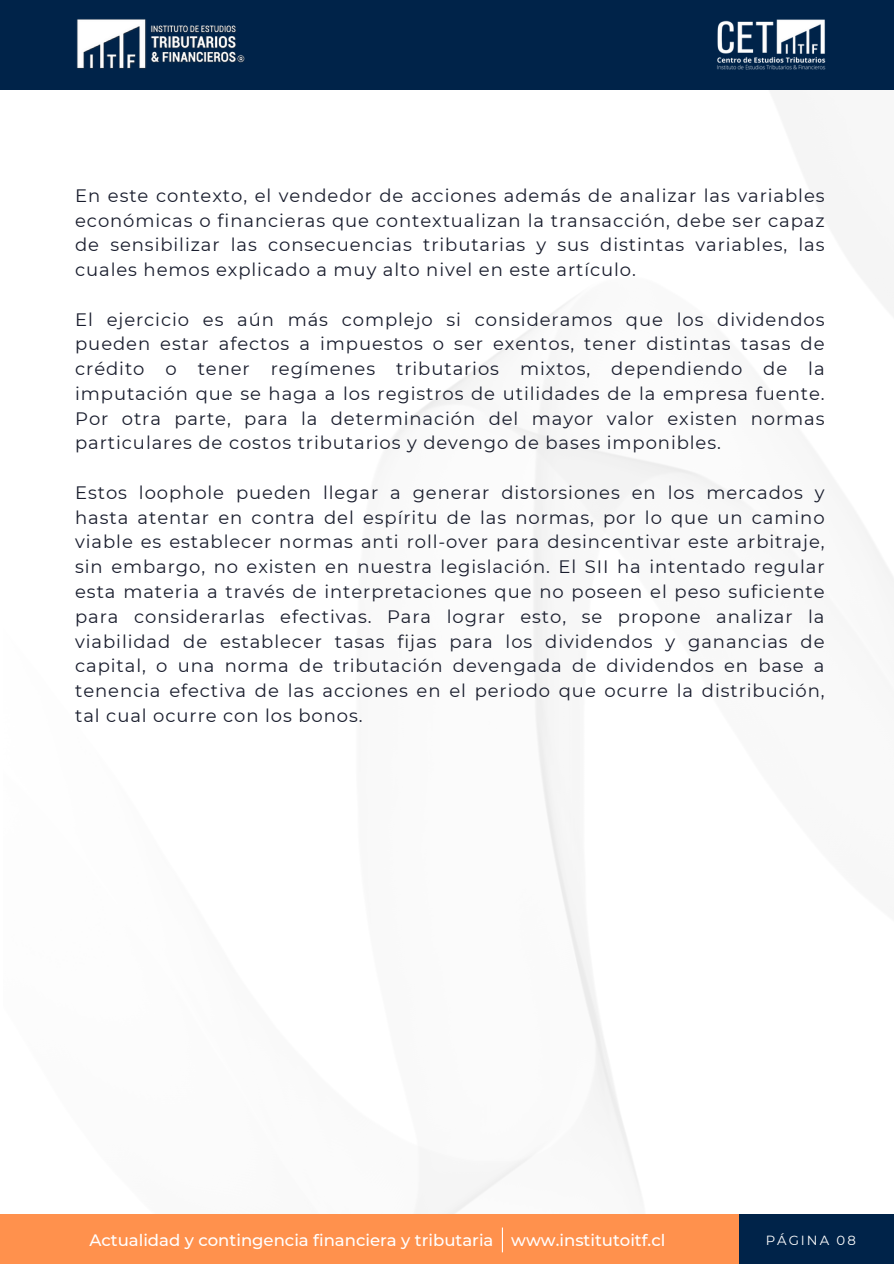
<style>
.page{position:relative;width:894px;height:1264px;background:#fff}
.page>*{position:absolute;margin:0;border:0;box-sizing:border-box;transform-origin:0 0}
.t1{font:18px/24.8px "Montserrat";letter-spacing:.05em;color:#191d2d;text-align:justify}
.t2{font:500 16.5px "Montserrat";color:#fff}
.t3{font:13.2px "Montserrat";letter-spacing:.15em;color:#fff}
</style>
<div class="page">
<img style="left:4px;top:89px;width:889px;height:1125px">
<div style="left:0;top:1214px;width:893px;height:49px;background:#ff914d"></div>
<div style="left:738px;top:1214px;width:155px;height:49px;background:#002349"></div>
<hr style="left:501px;top:1227px;width:2px;height:25px;background:#fff">
<div style="left:0;top:0;width:893px;height:89px;background:#002349"></div>
<img style="left:77px;top:19px;width:168px;height:50px">
<img style="left:717px;top:19px;width:109px;height:51px">
<h2 class="t1" style="left:75px;top:183px;width:750px">En este contexto, el vendedor de acciones además de analizar las variables económicas o financieras que contextualizan la transacción, debe ser capaz de sensibilizar las consecuencias tributarias y sus distintas variables, las cuales hemos explicado a muy alto nivel en este artículo.</h2>
<h2 class="t1" style="left:75px;top:307px;width:750px">El ejercicio es aún más complejo si consideramos que los dividendos pueden estar afectos a impuestos o ser exentos, tener distintas tasas de crédito o tener regímenes tributarios mixtos, dependiendo de la imputación que se haga a los registros de utilidades de la empresa fuente.<br>Por otra parte, para la determinación del mayor valor existen normas particulares de costos tributarios y devengo de bases imponibles.</h2>
<h2 class="t1" style="left:75px;top:480px;width:750px">Estos loophole pueden llegar a generar distorsiones en los mercados y hasta atentar en contra del espíritu de las normas, por lo que un camino viable es establecer normas anti roll-over para desincentivar este arbitraje, sin embargo, no existen en nuestra legislación. El SII ha intentado regular esta materia a través de interpretaciones que no poseen el peso suficiente para considerarlas efectivas. Para lograr esto, se propone analizar la viabilidad de establecer tasas fijas para los dividendos y ganancias de capital, o una norma de tributación devengada de dividendos en base a tenencia efectiva de las acciones en el periodo que ocurre la distribución, tal cual ocurre con los bonos.</h2>
<p class="t2" style="left:89px;top:1229px;width:577px">Actualidad y contingencia financiera y tributaria www.institutoitf.cl</p>
<p class="t3" style="left:765px;top:1232px;width:92px">PÁGINA 08</p>
</div>
